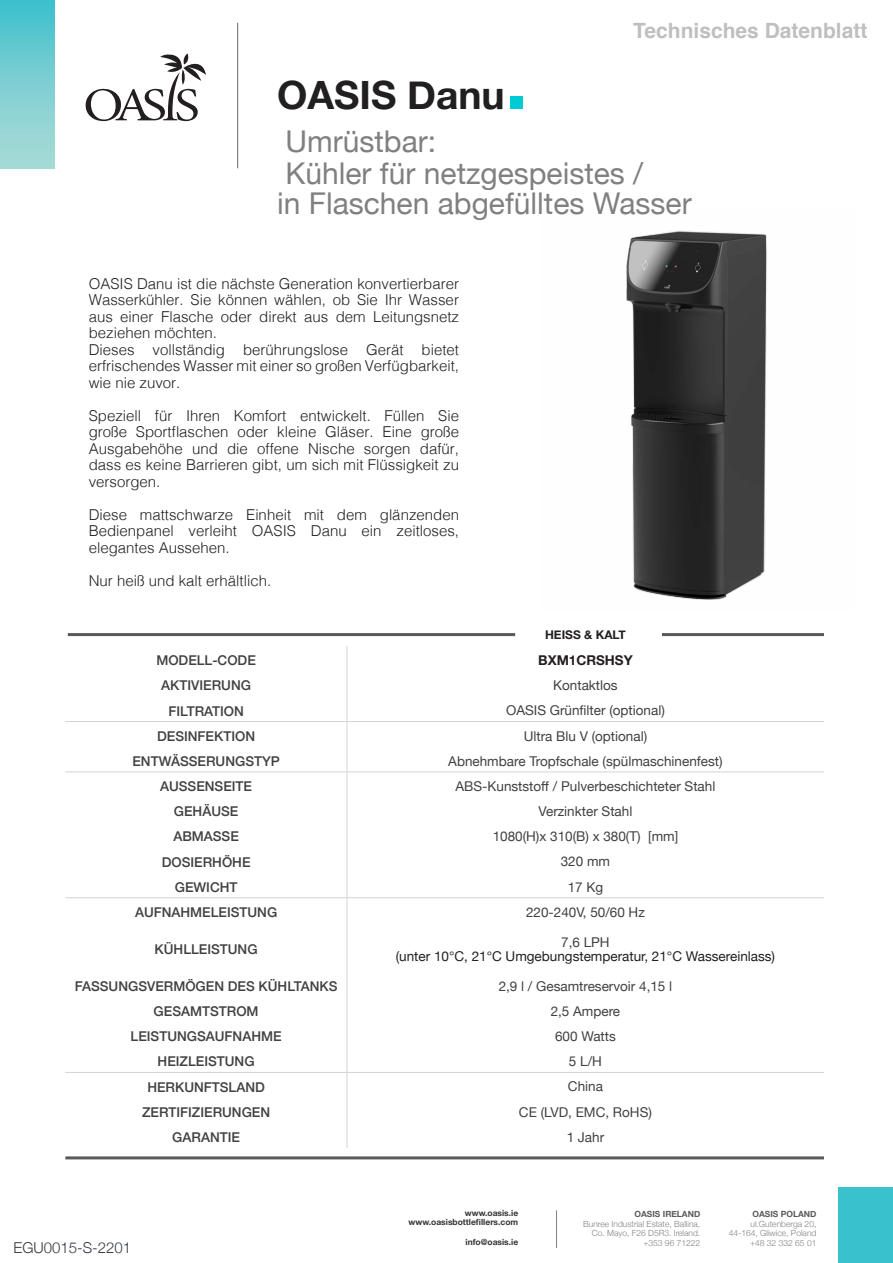
<style>
.page{position:relative;width:893px;height:1263px;background:#fff}
.page>*{position:absolute;margin:0;border:0;box-sizing:border-box;transform-origin:0 0}
.t1{font:700 39px "Helvetica Neue";color:#211f1f}
.t2{font:30px "Helvetica Neue";color:#808080}
.t3{font:700 21px "Helvetica";color:#bdbfc1}
.t4{font:300 15px/16.5px "Helvetica";color:#231f20;text-align:justify}
.t5{font:300 15px "Helvetica Neue";color:#343841}
.t6{font:13.5px "Helvetica Neue";color:#414042}
.t7{font:500 13.5px "Helvetica Neue";color:#414042}
.t8{font:13.5px "Helvetica Neue";color:#231f20}
.t9{font:700 13.5px "Helvetica Neue";color:#231f20}
.t10{font:700 12px "Helvetica Neue";color:#231f20}
.t11{font:300 8.55px "Helvetica Neue";color:#808285}
.t12{font:700 8.55px "Helvetica Neue";color:#343433}
.t13{font:700 8.55px "Helvetica Neue";color:#58595b}
.s1{font-family:"Helvetica";font-size:84px;color:#00cad4}
</style>
<div class="page">
<hr style="left:65px;top:721px;width:282px;height:1px;background:#d1d3d5">
<hr style="left:347px;top:721px;width:477px;height:1px;background:#d1d3d5">
<hr style="left:65px;top:771px;width:282px;height:1px;background:#d1d3d5">
<hr style="left:347px;top:771px;width:477px;height:1px;background:#d1d3d5">
<hr style="left:347px;top:923px;width:1px;height:49px;background:#d2d4d5">
<svg style="left:347px;top:972px;width:1px;height:176px"></svg>
<hr style="left:65px;top:897px;width:282px;height:1px;background:#d1d3d5">
<hr style="left:347px;top:897px;width:477px;height:1px;background:#d1d3d5">
<hr style="left:65px;top:1072px;width:282px;height:1px;background:#d1d3d5">
<hr style="left:347px;top:1072px;width:477px;height:1px;background:#d1d3d5">
<svg style="left:347px;top:646px;width:1px;height:277px"></svg>
<hr style="left:65px;top:1156px;width:759px;height:3px;background:#58595b">
<img style="left:626px;top:230px;width:141px;height:370px">
<hr style="left:68px;top:633px;width:447px;height:3px;background:#58595b">
<hr style="left:662px;top:633px;width:162px;height:3px;background:#58595b">
<hr style="left:237px;top:23px;width:1px;height:145px;background:#666767">
<svg style="left:86px;top:54px;width:120px;height:67px"></svg>
<div style="left:0;top:0;width:54px;height:169px;background:linear-gradient(to bottom,#42c1cd,#b0dcd7)"></div>
<hr style="left:556px;top:1210px;width:1px;height:38px;background:#808285">
<div style="left:839px;top:1187px;width:54px;height:76px;background:#3ac1ce"></div>
<p class="t1" style="left:277px;top:64px;width:252px">OASIS Danu<span class="s1">.</span></p>
<p class="t3" style="left:633px;top:14px;width:236px">Technisches Datenblatt</p>
<p class="t2" style="left:285px;top:120px;width:152px">Umrüstbar:</p>
<p class="t2" style="left:285px;top:152px;width:359px">Kühler für netzgespeistes /</p>
<p class="t2" style="left:277px;top:182px;width:416px">in Flaschen abgefülltes Wasser</p>
<p class="t4" style="left:89px;top:274px;width:372px">OASIS Danu ist die nächste Generation konvertierbarer Wasserkühler. Sie können wählen, ob Sie Ihr Wasser aus einer Flasche oder direkt aus dem Leitungsnetz beziehen möchten.</p>
<p class="t4" style="left:89px;top:340px;width:372px">Dieses vollständig berührungslose Gerät bietet erfrischendes Wasser mit einer so großen Verfügbarkeit, wie nie zuvor.</p>
<p class="t4" style="left:89px;top:406px;width:372px">Speziell für Ihren Komfort entwickelt. Füllen Sie große Sportflaschen oder kleine Gläser. Eine große Ausgabehöhe und die offene Nische sorgen dafür, dass es keine Barrieren gibt, um sich mit Flüssigkeit zu versorgen.</p>
<p class="t4" style="left:89px;top:505px;width:372px">Diese mattschwarze Einheit mit dem glänzenden Bedienpanel verleiht OASIS Danu ein zeitloses, elegantes Aussehen.</p>
<p class="t4" style="left:89px;top:571px;width:184px">Nur heiß und kalt erhältlich.</p>
<p class="t10" style="left:545px;top:626px;width:82px">HEISS &amp; KALT</p>
<p class="t7" style="left:156px;top:650px;width:101px">MODELL-CODE</p>
<p class="t9" style="left:538px;top:650px;width:96px">BXM1CRSHSY</p>
<p class="t7" style="left:161px;top:675px;width:91px">AKTIVIERUNG</p>
<p class="t6" style="left:553px;top:676px;width:66px">Kontaktlos</p>
<p class="t7" style="left:168px;top:700px;width:77px">FILTRATION</p>
<p class="t6" style="left:506px;top:701px;width:160px">OASIS Grünfilter (optional)</p>
<p class="t7" style="left:157px;top:725px;width:100px">DESINFEKTION</p>
<p class="t6" style="left:524px;top:726px;width:125px">Ultra Blu V (optional)</p>
<p class="t7" style="left:132px;top:750px;width:149px">ENTWÄSSERUNGSTYP</p>
<p class="t6" style="left:448px;top:751px;width:276px">Abnehmbare Tropfschale (spülmaschinenfest)</p>
<p class="t7" style="left:160px;top:775px;width:94px">AUSSENSEITE</p>
<p class="t6" style="left:456px;top:776px;width:261px">ABS-Kunststoff / Pulverbeschichteter Stahl</p>
<p class="t7" style="left:174px;top:800px;width:66px">GEHÄUSE</p>
<p class="t6" style="left:539px;top:801px;width:95px">Verzinkter Stahl</p>
<p class="t7" style="left:173px;top:826px;width:67px">ABMASSE</p>
<p class="t6" style="left:493px;top:827px;width:187px">1080(H)x 310(B) x 380(T) [mm]</p>
<p class="t7" style="left:162px;top:851px;width:90px">DOSIERHÖHE</p>
<p class="t6" style="left:561px;top:852px;width:51px">320 mm</p>
<p class="t7" style="left:175px;top:876px;width:64px">GEWICHT</p>
<p class="t6" style="left:568px;top:877px;width:37px">17 Kg</p>
<p class="t7" style="left:135px;top:901px;width:144px">AUFNAHMELEISTUNG</p>
<p class="t6" style="left:526px;top:902px;width:120px">220-240V, 50/60 Hz</p>
<p class="t7" style="left:155px;top:938px;width:104px">KÜHLLEISTUNG</p>
<p class="t6" style="left:561px;top:932px;width:50px">7,6 LPH</p>
<p class="t8" style="left:396px;top:946px;width:381px">(unter 10°C, 21°C Umgebungstemperatur, 21°C Wassereinlass)</p>
<p class="t7" style="left:75px;top:975px;width:264px">FASSUNGSVERMÖGEN DES KÜHLTANKS</p>
<p class="t6" style="left:499px;top:976px;width:175px">2,9 l / Gesamtreservoir 4,15 l</p>
<p class="t7" style="left:154px;top:1000px;width:107px">GESAMTSTROM</p>
<p class="t6" style="left:551px;top:1001px;width:71px">2,5 Ampere</p>
<p class="t7" style="left:131px;top:1025px;width:153px">LEISTUNGSAUFNAHME</p>
<p class="t6" style="left:555px;top:1026px;width:62px">600 Watts</p>
<p class="t7" style="left:158px;top:1051px;width:99px">HEIZLEISTUNG</p>
<p class="t6" style="left:569px;top:1052px;width:35px">5 L/H</p>
<p class="t7" style="left:147px;top:1076px;width:119px">HERKUNFTSLAND</p>
<p class="t6" style="left:568px;top:1077px;width:37px">China</p>
<p class="t7" style="left:142px;top:1101px;width:130px">ZERTIFIZIERUNGEN</p>
<p class="t6" style="left:519px;top:1102px;width:135px">CE (LVD, EMC, RoHS)</p>
<p class="t7" style="left:172px;top:1126px;width:69px">GARANTIE</p>
<p class="t6" style="left:567px;top:1127px;width:39px">1 Jahr</p>
<p class="t5" style="left:14px;top:1236px;width:119px">EGU0015-S-2201</p>
<p class="t12" style="left:465px;top:1206px;width:55px">www.oasis.ie</p>
<p class="t12" style="left:409px;top:1216px;width:111px">www.oasisbottlefillers.com</p>
<p class="t12" style="left:465px;top:1235px;width:54px">info@oasis.ie</p>
<p class="t13" style="left:635px;top:1207px;width:67px">OASIS IRELAND</p>
<p class="t11" style="left:583px;top:1217px;width:119px">Bunree Industrial Estate, Ballina,</p>
<p class="t11" style="left:592px;top:1226px;width:110px">Co. Mayo, F26 D5R3. Ireland.</p>
<p class="t11" style="left:643px;top:1236px;width:58px">+353 96 71222</p>
<p class="t13" style="left:752px;top:1207px;width:65px">OASIS POLAND</p>
<p class="t11" style="left:750px;top:1217px;width:67px">ul.Gutenberga 20,</p>
<p class="t11" style="left:729px;top:1226px;width:89px">44-164, Gliwice, Poland</p>
<p class="t11" style="left:750px;top:1236px;width:68px">+48 32 332 65 01</p>
</div>
